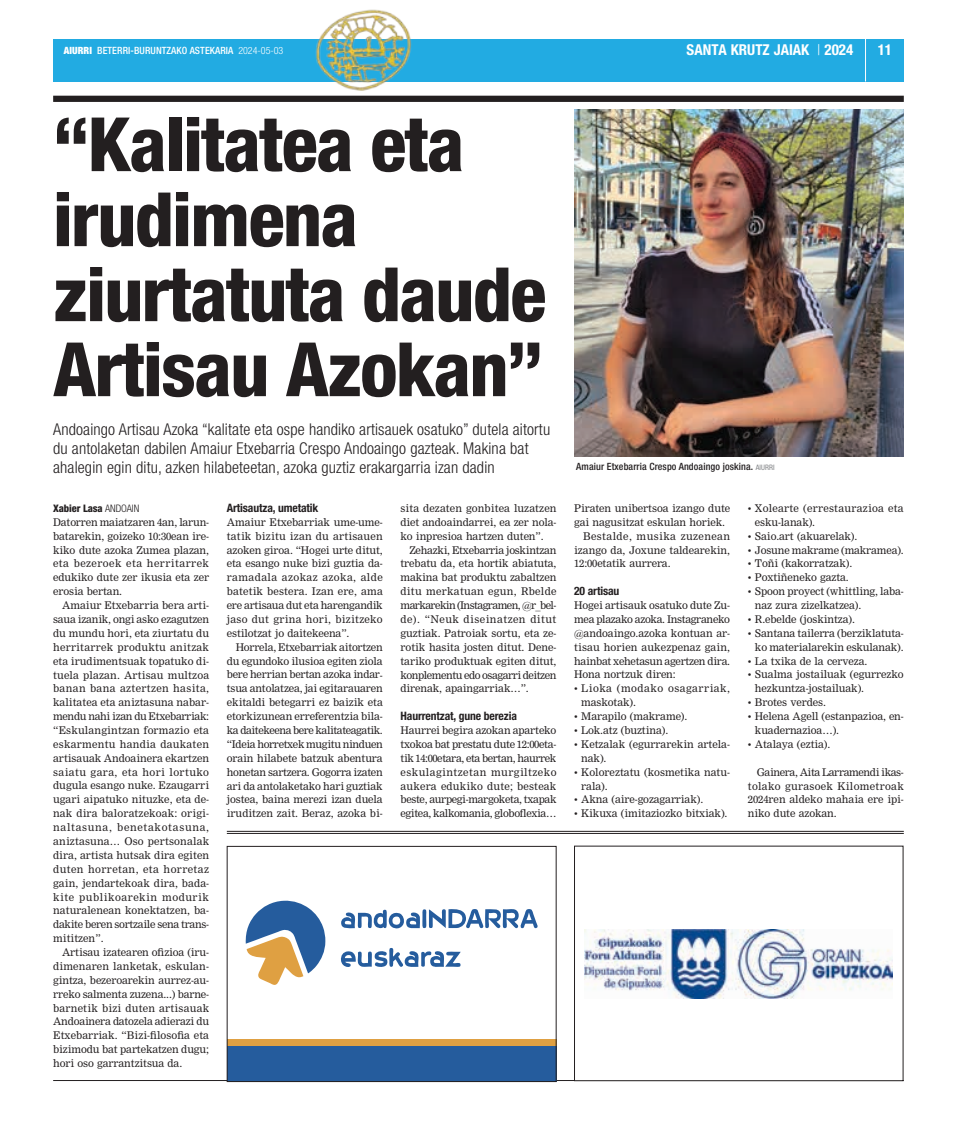
<style>
.page{position:relative;width:957px;height:1134px;background:#fff}
.page>*{position:absolute;margin:0;border:0;box-sizing:border-box;transform-origin:0 0}
.t1{font:800 condensed 75px/75px "Helvetica Neue";letter-spacing:-.02em;color:#231f20}
.t2{font:300 condensed 16.25px/18.8px "Helvetica Neue";letter-spacing:.01em;color:#231f20}
.t3{font:700 condensed 15px "Helvetica Neue";color:#fff}
.t4{font:700 condensed 11.62px "Helvetica Neue";letter-spacing:-.01em;color:#231f20}
.t5{font:10.38px/13.9px "M Nimrod";letter-spacing:-.01em;color:#231f20;text-align:justify}
.t6{font:10.38px/13.9px "M Nimrod";letter-spacing:.02em;color:#231f20}
.t7{font:10.38px/13.9px "M Nimrod";letter-spacing:.045em;color:#231f20}
.t8{font:10.38px "M Nimrod";letter-spacing:.04em;color:#231f20}
.t9{font:800 condensed 10.38px "Helvetica Neue";letter-spacing:-.01em;color:#231f20}
.t10{font:500 condensed 10px "Helvetica Neue";letter-spacing:.01em;color:#231f20}
.t11{font:500 condensed 10px "Helvetica Neue";letter-spacing:.01em;color:#fff}
.s1{font-weight:900}
.s2{font-weight:300}
.s3{font-weight:400;font-size:7.5px;color:#808285}
</style>
<div class="page">
<div style="left:53px;top:39px;width:851px;height:42px;background:#22abe2"></div>
<hr style="left:865px;top:39px;width:1px;height:42px;background:#fff">
<hr style="left:53px;top:1080px;width:851px;height:1px;background:#231f20">
<img style="left:315px;top:9px;width:100px;height:81px">
<img style="left:574px;top:110px;width:330px;height:346px">
<div style="left:53px;top:96px;width:851px;height:6px;background:#231f20"></div>
<img style="left:585px;top:930px;width:308px;height:68px">
<div style="left:574px;top:846px;width:329px;height:235px;border:1px solid #231f20"></div>
<div style="left:227px;top:1044px;width:329px;height:38px;background:#255c9d"></div>
<div style="left:227px;top:1039px;width:329px;height:6px;background:#dfa042"></div>
<div style="left:227px;top:846px;width:329px;height:236px;border:1px solid #231f20"></div>
<svg style="left:245px;top:900px;width:80px;height:85px"></svg>
<svg style="left:341px;top:948px;width:120px;height:19px"></svg>
<svg style="left:341px;top:909px;width:197px;height:20px"></svg>
<hr style="left:227px;top:831px;width:677px;height:1px;background:#231f20">
<hr style="left:227px;top:833px;width:677px;height:1px;background:#231f20">
<p class="t11" style="left:64px;top:45px;width:221px"><span class="s1">AIURRI</span> BETERRI-BURUNTZAKO ASTEKARIA <span class="s2">2024-05-03</span></p>
<h3 class="t3" style="left:686px;top:41px;width:9px">SANTA</h3>
<h3 class="t3" style="left:731px;top:41px;width:9px">KRUTZ</h3>
<h3 class="t3" style="left:774px;top:41px;width:16px">JAIAK</h3>
<h3 class="t3" style="left:817px;top:41px;width:38px"><span class="s2">|</span> 2024</h3>
<h3 class="t3" style="left:877px;top:41px;width:16px">11</h3>
<h1 class="t1" style="left:53px;top:106px;width:495px">“Kalitatea eta irudimena ziurtatuta daude<br>Artisau Azokan”</h1>
<p class="t2" style="left:53px;top:420px;width:498px">Andoaingo Artisau Azoka “kalitate eta ospe handiko artisauek osatuko” dutela aitortu du antolaketan dabilen Amaiur Etxebarria Crespo Andoaingo gazteak. Makina bat ahalegin egin ditu, azken hilabeteetan, azoka guztiz erakargarria izan dadin</p>
<p class="t9" style="left:53px;top:502px;width:88px">Xabier Lasa <span class="s2">andoain</span></p>
<p class="t5" style="left:53px;top:515px;width:157px">Datorren maiatzaren 4an, larun&shy;batarekin, goizeko 10:30ean ire&shy;kiko dute azoka Zumea plazan, eta bezeroek eta herritarrek edukiko dute zer ikusia eta zer erosia bertan.</p>
<p class="t5" style="left:53px;top:598px;width:157px;text-indent:9px">Amaiur Etxebarria bera arti&shy;saua izanik, ongi asko ezagutzen du mundu hori, eta ziurtatu du herritarrek produktu anitzak eta irudimentsuak topatuko di&shy;tuela plazan. Artisau multzoa banan bana aztertzen hasita, kalitatea eta aniztasuna nabar&shy;mendu nahi izan du Etxebarriak: “Eskulangintzan formazio eta eskarmentu handia daukaten artisauak Andoainera ekartzen saiatu gara, eta hori lortuko dugula esango nuke. Ezaugarri ugari aipatuko nituzke, eta de&shy;nak dira baloratzekoak: origi&shy;naltasuna, benetakotasuna, aniztasuna… Oso pertsonalak dira, artista hutsak dira egiten duten horretan, eta horretaz gain, jendartekoak dira, bada&shy;kite publikoarekin modurik naturalenean konektatzen, ba&shy;dakite beren sortzaile sena trans&shy;mititzen”.</p>
<p class="t5" style="left:53px;top:945px;width:157px;text-indent:9px">Artisau izatearen ofizioa (iru&shy;dimenaren lanketak, eskulan&shy;gintza, bezeroarekin aurrez-au&shy;rreko salmenta zuzena...) barne&shy;barnetik bizi duten artisauak Andoainera datozela adierazi du Etxebarriak. “Bizi-filosofia eta bizimodu bat partekatzen dugu; hori oso garrantzitsua da.</p>
<p class="t4" style="left:227px;top:501px;width:93px">Artisautza, umetatik</p>
<p class="t5" style="left:227px;top:515px;width:157px">Amaiur Etxebarriak ume-ume&shy;tatik bizitu izan du artisauen azoken giroa. “Hogei urte ditut, eta esango nuke bizi guztia da&shy;ramadala azokaz azoka, alde batetik bestera. Izan ere, ama ere artisaua dut eta harengandik jaso dut grina hori, bizitzeko estilotzat jo daitekeena”.</p>
<p class="t5" style="left:227px;top:640px;width:157px;text-indent:9px">Horrela, Etxebarriak aitortzen du egundoko ilusioa egiten ziola bere herrian bertan azoka indar&shy;tsua antolatzea, jai egitarauaren ekitaldi betegarri ez baizik eta etorkizunean erreferentzia bila&shy;ka daitekeena bere kalitateagatik. “Ideia horretxek mugitu ninduen orain hilabete batzuk abentura honetan sartzera. Gogorra izaten ari da antolaketako hari guztiak jostea, baina merezi izan duela iruditzen zait. Beraz, azoka bi-</p>
<p class="t5" style="left:400px;top:501px;width:157px">sita dezaten gonbitea luzatzen diet andoaindarrei, ea zer nola&shy;ko inpresioa hartzen duten”.</p>
<p class="t5" style="left:400px;top:543px;width:157px;text-indent:9px">Zehazki, Etxebarria joskintzan trebatu da, eta hortik abiatuta, makina bat produktu zabaltzen ditu merkatuan egun, Rbelde markarekin (Instagramen, @r_bel&shy;de). “Neuk diseinatzen ditut guztiak. Patroiak sortu, eta ze&shy;rotik hasita josten ditut. Dene&shy;tariko produktuak egiten ditut, konplementu edo osagarri deitzen direnak, apaingarriak…”.</p>
<p class="t4" style="left:400px;top:709px;width:118px">Haurrentzat, gune berezia</p>
<p class="t5" style="left:400px;top:723px;width:157px">Haurrei begira azokan aparteko txokoa bat prestatu dute 12:00eta&shy;tik 14:00etara, eta bertan, haurrek eskulagintzetan murgiltzeko aukera edukiko dute; besteak beste, aurpegi-margoketa, txapak egitea, kalkomania, globoflexia…</p>
<p class="t10" style="left:576px;top:461px;width:200px">Amaiur Etxebarria Crespo Andoaingo joskina. <span class="s3">AIURRI</span></p>
<p class="t5" style="left:574px;top:501px;width:157px">Piraten unibertsoa izango dute</p>
<p class="t5" style="left:574px;top:515px;width:152px">gai nagusitzat eskulan horiek.</p>
<p class="t8" style="left:583px;top:530px;width:149px">Bestalde, musika zuzenean</p>
<p class="t5" style="left:574px;top:543px;width:157px">izango da, Joxune taldearekin,</p>
<p class="t5" style="left:574px;top:557px;width:98px">12:00etatik aurrera.</p>
<p class="t4" style="left:574px;top:584px;width:47px">20 artisau</p>
<p class="t5" style="left:574px;top:598px;width:157px">Hogei artisauk osatuko dute Zu&shy;mea plazako azoka. Instagraneko @andoaingo.azoka kontuan ar&shy;tisau horien aukezpenaz gain, hainbat xehetasun agertzen dira.<br>Hona nortzuk diren:</p>
<p class="t7" style="left:581px;top:682px;width:150px;text-indent:-7px">• Lioka (modako osagarriak, maskotak).</p>
<p class="t5" style="left:574px;top:709px;width:115px">• Marapilo (makrame).</p>
<p class="t5" style="left:574px;top:723px;width:96px">• Lok.atz (buztina).</p>
<p class="t5" style="left:581px;top:737px;width:150px;text-indent:-7px">• Ketzalak (egurrarekin artela&shy;nak).</p>
<p class="t5" style="left:581px;top:765px;width:150px;text-indent:-7px">• Koloreztatu (kosmetika natu&shy;rala).</p>
<p class="t5" style="left:574px;top:793px;width:131px">• Akna (aire-gozagarriak).</p>
<p class="t5" style="left:574px;top:807px;width:155px">• Kikuxa (imitaziozko bitxiak).</p>
<p class="t6" style="left:755px;top:501px;width:150px;text-indent:-7px">• Xolearte (errestaurazioa eta esku-lanak).</p>
<p class="t5" style="left:748px;top:529px;width:111px">• Saio.art (akuarelak).</p>
<p class="t5" style="left:748px;top:543px;width:157px">• Josune makrame (makramea).</p>
<p class="t5" style="left:748px;top:557px;width:106px">• Toñi (kakorratzak).</p>
<p class="t5" style="left:748px;top:571px;width:102px">• Poxtiñeneko gazta.</p>
<p class="t5" style="left:755px;top:585px;width:150px;text-indent:-7px">• Spoon proyect (whittling, laba&shy;naz zura zizelkatzea).</p>
<p class="t5" style="left:748px;top:612px;width:109px">• R.ebelde (joskintza).</p>
<p class="t5" style="left:748px;top:626px;width:157px;text-align:right">• Santana tailerra (berziklatuta&shy;ko materialarekin eskulanak).</p>
<p class="t5" style="left:748px;top:654px;width:121px">• La txika de la cerveza.</p>
<p class="t5" style="left:755px;top:668px;width:150px;text-indent:-7px">• Sualma jostailuak (egurrezko hezkuntza-jostailuak).</p>
<p class="t5" style="left:748px;top:696px;width:80px">• Brotes verdes.</p>
<p class="t5" style="left:755px;top:709px;width:150px;text-indent:-7px">• Helena Agell (estanpazioa, en&shy;kuadernazioa…).</p>
<p class="t5" style="left:748px;top:737px;width:84px">• Atalaya (eztia).</p>
<p class="t5" style="left:748px;top:765px;width:157px;text-indent:9px">Gainera, Aita Larramendi ikas&shy;tolako gurasoek Kilometroak 2024ren aldeko mahaia ere ipi&shy;niko dute azokan.</p>
</div>
